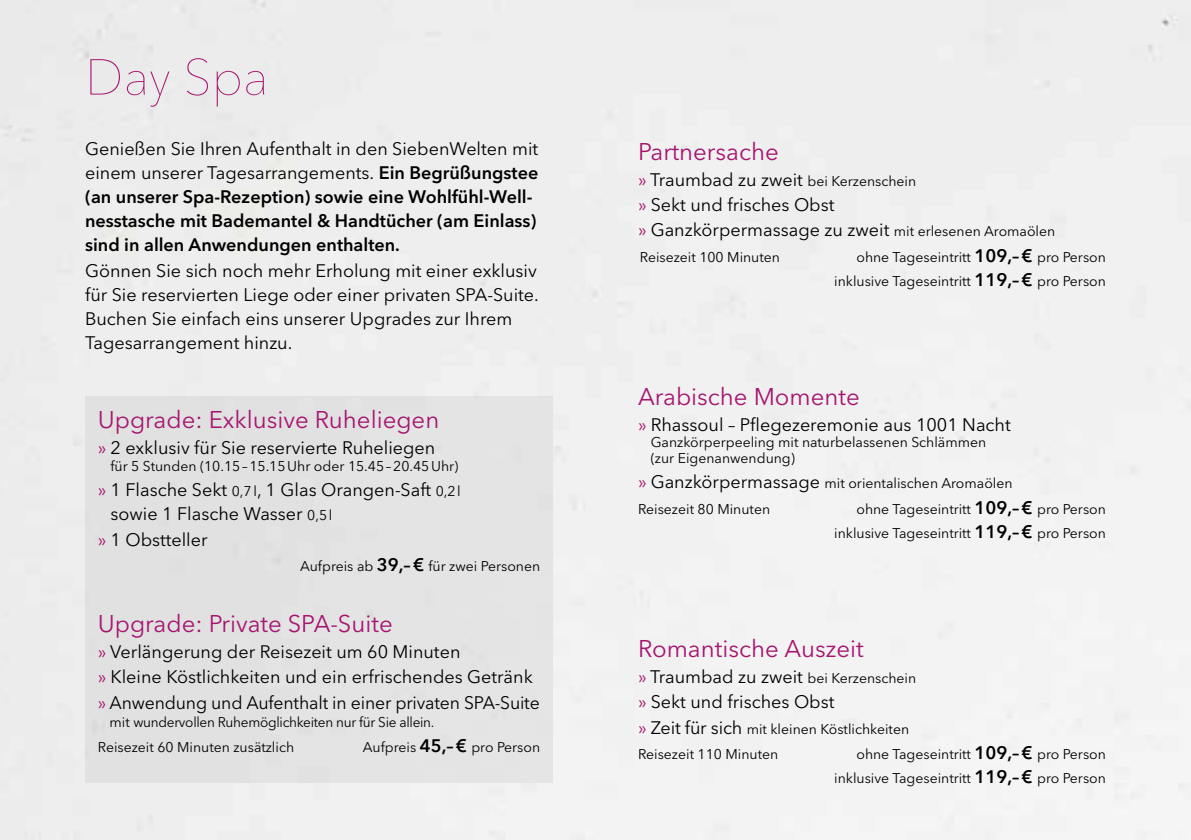
<style>
.page{position:relative;width:1191px;height:840px;background:#fff}
.page>*{position:absolute;margin:0;border:0;box-sizing:border-box;transform-origin:0 0}
.Headline_7W{font:200 50px "Avenir Next LT Pro";color:#a6156f}
.Subheadline_7W{font:24px "Avenir Next LT Pro";color:#a6156f}
.Preisliste{font:18px/24px "Avenir Next LT Pro";color:#000}
.Preisliste-2{font:600 18px/24px "Avenir Next LT Pro";color:#000}
.Preisliste-3{font:14px/24px "Avenir Next LT Pro";color:#000;text-align:right}
.Preisliste-4{font:14px "Avenir Next LT Pro";letter-spacing:-.02em;color:#000}
.s1{font-weight:400}
.s2{color:#a6156f}
.s3{font-size:14px}
.s4{font-weight:600;font-size:18px}
.s5{font-size:18px;color:#a6156f}
.s6{font-size:18px}
</style>
<div class="page">
<div style="left:85px;top:396px;width:468px;height:386px;background:#e3e3e3"></div>
<p class="Headline_7W" style="left:85px;top:47px;width:185px">Day Spa</p>
<p class="Preisliste-2" style="left:85px;top:137px;width:455px"><span class="s1">Genießen Sie Ihren Aufenthalt in den SiebenWelten mit einem unserer Tagesarrangements.</span> Ein Begrüßungstee (an unserer Spa-Rezeption) sowie eine Wohlfühl-Well&shy;nesstasche mit Bademantel &amp; Handtücher (am Einlass) sind in allen Anwendungen enthalten.</p>
<p class="Preisliste" style="left:85px;top:258px;width:455px">Gönnen Sie sich noch mehr Erholung mit einer exklusiv für Sie reservierten Liege oder einer privaten SPA-Suite.<br>Buchen Sie einfach eins unserer Upgrades zur Ihrem Tagesarrangement hinzu.</p>
<p class="Subheadline_7W" style="left:98px;top:405px;width:343px">Upgrade: Exklusive Ruheliegen</p>
<p class="Preisliste" style="left:98px;top:435px;width:339px"><span class="s2">»</span> 2 exklusiv für Sie reservierte Ruheliegen</p>
<p class="Preisliste-3" style="left:110px;top:453px;width:349px">für 5 Stunden (10.15–15.15Uhr oder 15.45–20.45Uhr)</p>
<p class="Preisliste" style="left:110px;top:477px;width:352px;text-indent:-13px"><span class="s2">»</span> 1 Flasche Sekt <span class="s3">0,7l</span>, 1 Glas Orangen-Saft <span class="s3">0,2l </span>sowie 1 Flasche Wasser <span class="s3">0,5l</span></p>
<p class="Preisliste" style="left:98px;top:527px;width:111px"><span class="s2">»</span> 1 Obstteller</p>
<p class="Preisliste-3" style="left:300px;top:554px;width:242px">Aufpreis ab <span class="s4">39,–€</span> für zwei Personen</p>
<p class="Subheadline_7W" style="left:98px;top:609px;width:296px">Upgrade: Private SPA-Suite</p>
<p class="Preisliste" style="left:98px;top:639px;width:364px"><span class="s2">»</span> Verlängerung der Reisezeit um 60 Minuten</p>
<p class="Preisliste" style="left:98px;top:664px;width:436px"><span class="s2">»</span> Kleine Köstlichkeiten und ein erfrischendes Getränk</p>
<p class="Preisliste" style="left:98px;top:690px;width:443px"><span class="s2">»</span> Anwendung und Aufenthalt in einer privaten SPA-Suite</p>
<p class="Preisliste-4" style="left:110px;top:713px;width:326px">mit wundervollen Ruhemöglichkeiten nur für Sie allein.</p>
<p class="Preisliste-3" style="left:98px;top:734px;width:198px">Reisezeit 60 Minuten zusätzlich</p>
<p class="Preisliste-3" style="left:363px;top:734px;width:179px">Aufpreis <span class="s4">45,–€</span> pro Person</p>
<p class="Subheadline_7W" style="left:638px;top:137px;width:142px">Partnersache</p>
<p class="Preisliste" style="left:638px;top:167px;width:280px"><span class="s2">»</span> Traumbad zu zweit <span class="s3">bei Kerzenschein</span></p>
<p class="Preisliste" style="left:638px;top:192px;width:198px"><span class="s2">»</span> Sekt und frisches Obst</p>
<p class="Preisliste" style="left:638px;top:218px;width:419px"><span class="s2">»</span> Ganzkörpermassage zu zweit <span class="s3">mit erlesenen Aromaölen</span></p>
<p class="Preisliste-3" style="left:640px;top:245px;width:142px">Reisezeit 100 Minuten</p>
<p class="Preisliste-3" style="left:834px;top:245px;width:273px">ohne Tageseintritt <span class="s4">109,–€</span> pro Person inklusive Tageseintritt <span class="s4">119,–€</span> pro Person</p>
<p class="Subheadline_7W" style="left:638px;top:382px;width:223px">Arabische Momente</p>
<p class="Preisliste" style="left:638px;top:412px;width:374px"><span class="s2">»</span> Rhassoul – Pflegezeremonie aus 1001 Nacht</p>
<p class="Preisliste-3" style="left:650px;top:433px;width:337px;line-height:16px;text-align:left">Ganzkörperpeeling mit naturbelassenen Schlämmen (zur Eigenanwendung)</p>
<p class="Preisliste-3" style="left:638px;top:471px;width:376px"><span class="s5">»</span> <span class="s6">Ganzkörpermassage</span> mit orientalischen Aromaölen</p>
<p class="Preisliste-3" style="left:638px;top:496px;width:134px">Reisezeit 80 Minuten</p>
<p class="Preisliste-3" style="left:834px;top:496px;width:273px">ohne Tageseintritt <span class="s4">109,–€</span> pro Person inklusive Tageseintritt <span class="s4">119,–€</span> pro Person</p>
<p class="Subheadline_7W" style="left:638px;top:634px;width:227px">Romantische Auszeit</p>
<p class="Preisliste" style="left:638px;top:664px;width:280px"><span class="s2">»</span> Traumbad zu zweit <span class="s3">bei Kerzenschein</span></p>
<p class="Preisliste" style="left:638px;top:689px;width:198px"><span class="s2">»</span> Sekt und frisches Obst</p>
<p class="Preisliste-3" style="left:638px;top:716px;width:273px"><span class="s5">»</span> <span class="s6">Zeit für sich</span> mit kleinen Köstlichkeiten</p>
<p class="Preisliste-3" style="left:638px;top:741px;width:142px">Reisezeit 110 Minuten</p>
<p class="Preisliste-3" style="left:834px;top:741px;width:273px">ohne Tageseintritt <span class="s4">109,–€</span> pro Person inklusive Tageseintritt <span class="s4">119,–€</span> pro Person</p>
</div>
